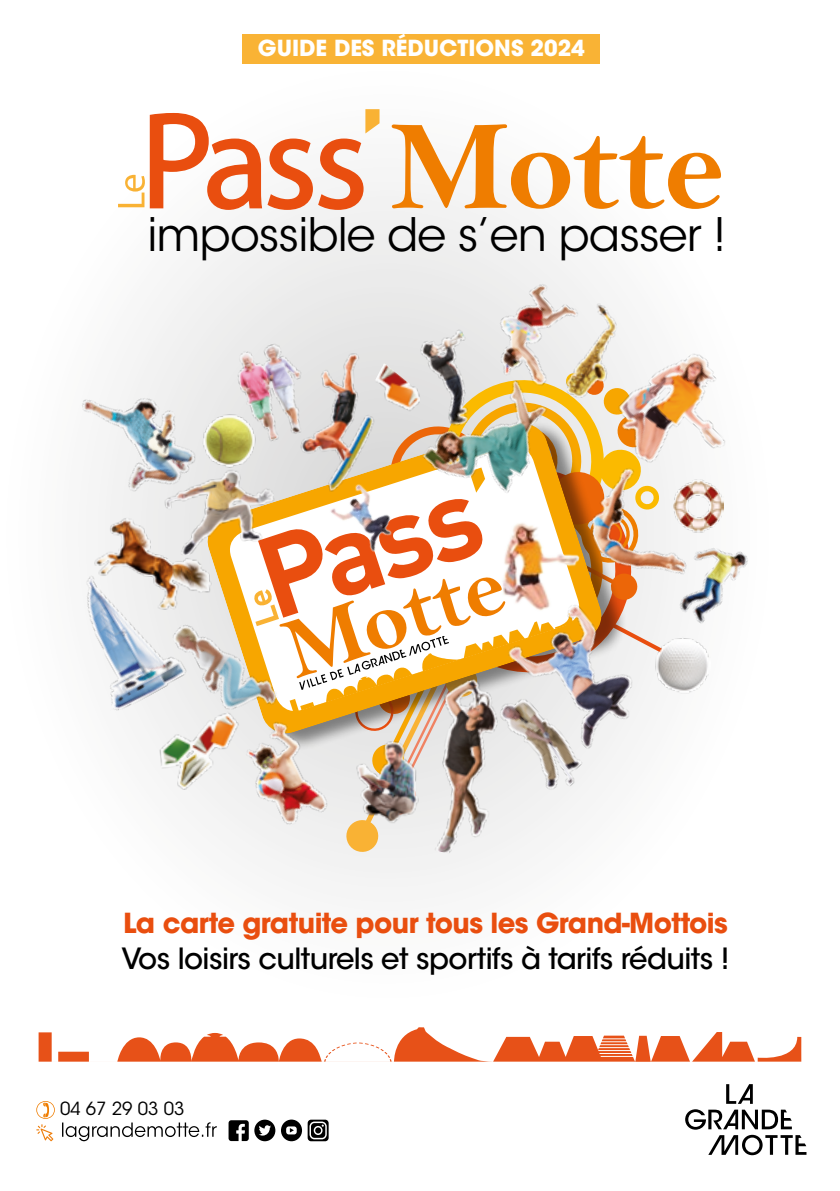
<style>
.page{position:relative;width:840px;height:1191px;background:#fff}
.page>*{position:absolute;margin:0;border:0;box-sizing:border-box;transform-origin:0 0}
.t1{font:45.8px "ITC Avant Garde Std";letter-spacing:-.02em;color:#000}
.t2{font:500 29px "ITC Avant Garde Std";letter-spacing:-.02em;color:#000}
.t3{font:700 27.4px "ITC Avant Garde Std";letter-spacing:-.02em;color:#e94e0f}
.t4{font:700 22px "ITC Avant Garde Std";color:#fff}
.t5{font:18px "ITC Avant Garde Std";color:#000}
.t6{font:800 condensed 12px "Futura Std";color:#fff}
</style>
<div class="page">
<div style="left:0;top:0;width:839px;height:1084px;background:linear-gradient(to right,#fafafa,#fdfdfd)"></div>
<svg style="left:391px;top:124px;width:329px;height:85px"></svg>
<svg style="left:118px;top:109px;width:261px;height:102px"></svg>
<svg style="left:344px;top:778px;width:36px;height:76px"></svg>
<svg style="left:254px;top:500px;width:441px;height:278px"></svg>
<img style="left:696px;top:504px;width:27px;height:25px">
<img style="left:672px;top:634px;width:38px;height:68px">
<img style="left:45px;top:551px;width:118px;height:171px">
<img style="left:223px;top:455px;width:74px;height:102px">
<div style="left:439px;top:248px;width:176px;height:65px;background:#f0f0f0"></div>
<img style="left:347px;top:313px;width:233px;height:226px">
<img style="left:286px;top:346px;width:102px;height:154px">
<img style="left:163px;top:592px;width:136px;height:113px">
<img style="left:64px;top:508px;width:164px;height:109px">
<img style="left:380px;top:655px;width:160px;height:209px">
<img style="left:547px;top:449px;width:149px;height:133px">
<img style="left:216px;top:329px;width:111px;height:126px">
<img style="left:492px;top:582px;width:180px;height:183px">
<img style="left:375px;top:363px;width:36px;height:53px">
<img style="left:77px;top:359px;width:146px;height:165px">
<img style="left:580px;top:320px;width:184px;height:184px">
<img style="left:659px;top:529px;width:99px;height:105px">
<img style="left:352px;top:739px;width:72px;height:90px">
<img style="left:411px;top:323px;width:84px;height:114px">
<img style="left:479px;top:677px;width:123px;height:127px">
<img style="left:557px;top:298px;width:73px;height:107px">
<img style="left:221px;top:705px;width:119px;height:136px">
<svg style="left:36px;top:1101px;width:19px;height:17px"></svg>
<svg style="left:36px;top:1124px;width:17px;height:17px"></svg>
<svg style="left:62px;top:1122px;width:155px;height:19px"></svg>
<svg style="left:228px;top:1120px;width:20px;height:21px"></svg>
<svg style="left:254px;top:1119px;width:21px;height:22px"></svg>
<svg style="left:281px;top:1119px;width:47px;height:22px"></svg>
<div style="left:242px;top:34px;width:358px;height:30px;background:#f9b335"></div>
<svg style="left:726px;top:1084px;width:26px;height:19px"></svg>
<svg style="left:685px;top:1109px;width:121px;height:46px"></svg>
<svg style="left:36px;top:1027px;width:765px;height:34px"></svg>
<img style="left:144px;top:696px;width:114px;height:96px">
<p class="t4" style="left:258px;top:34px;width:328px">GUIDE DES RÉDUCTIONS 2024</p>
<p class="t6" style="left:416px;top:35px;width:9px">1</p>
<h1 class="t1" style="left:147px;top:206px;width:579px">impossible de s’en passer !</h1>
<p class="t3" style="left:123px;top:905px;width:606px">La carte gratuite pour tous les Grand-Mottois</p>
<p class="t2" style="left:121px;top:940px;width:609px">Vos loisirs culturels et sportifs à tarifs réduits !</p>
<p class="t5" style="left:60px;top:1097px;width:126px">04 67 29 03 03</p>
</div>
